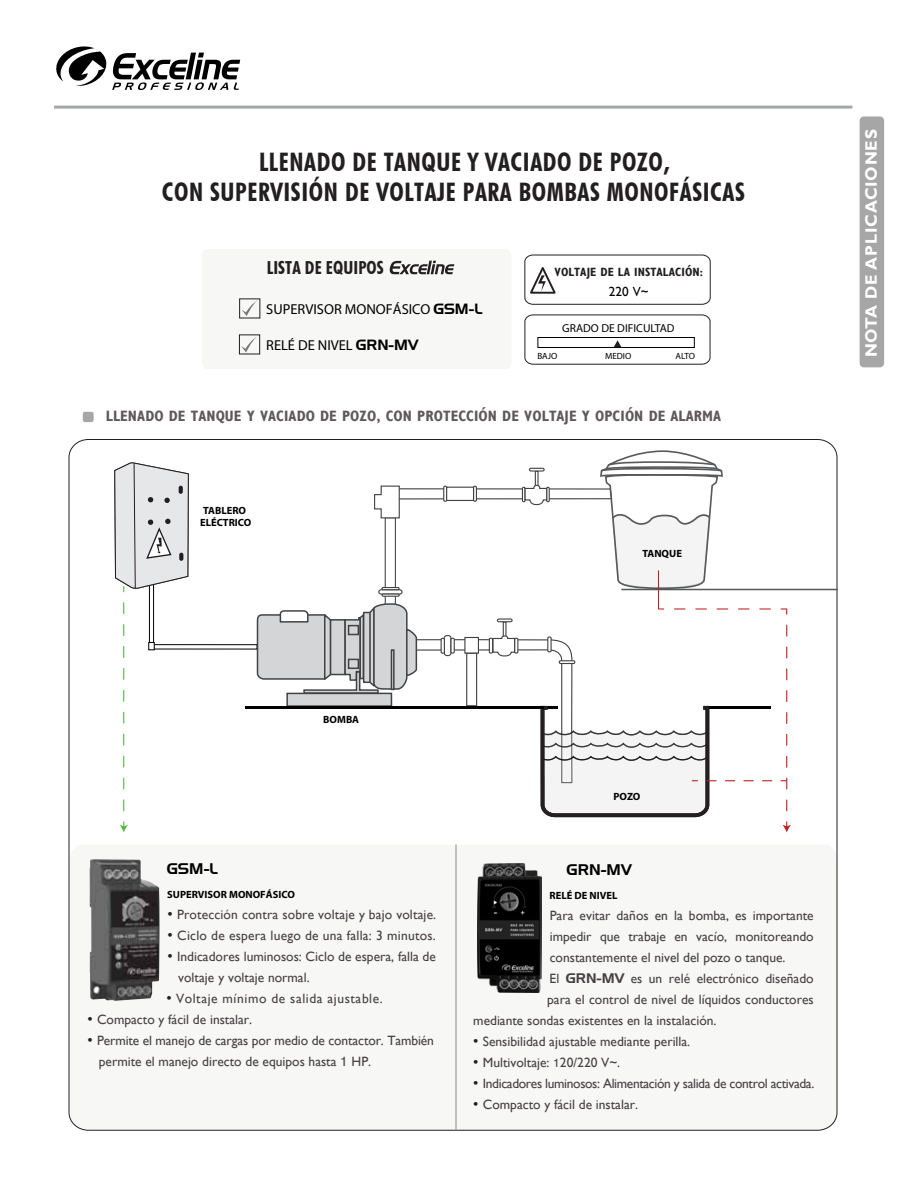
<style>
.page{position:relative;width:918px;height:1188px;background:#fff}
.page>*{position:absolute;margin:0;border:0;box-sizing:border-box;transform-origin:0 0}
.t1{font:700 condensed 25.5px/30.6px "Futura BT";letter-spacing:.025em;color:#231f20}
.t2{font:700 condensed 18px "Futura BT";letter-spacing:.005em;color:#231f20}
.t3{font:700 16.5px "Gill Sans";letter-spacing:.05em;color:#fff}
.t4{font:700 condensed 15px "Gill Sans";letter-spacing:.005em;color:#60585a}
.t5{font:15px "Handel Gothic BT";letter-spacing:.005em;color:#000}
.t6{font:14.4px "Myriad";color:#000}
.t7{font:13.5px/21px "Gill Sans";color:#464042}
.t8{font:13.5px "Gill Sans";letter-spacing:-.025em;color:#464042}
.t9{font:13.5px "Gill Sans";letter-spacing:.02em;color:#464042}
.t10{font:13.5px "Gill Sans";letter-spacing:.045em;color:#464042}
.t11{font:13.2px "Gill Sans";color:#000}
.t12{font:700 condensed 12px "Gill Sans";letter-spacing:.005em;color:#231f20}
.t13{font:11.55px "Myriad";color:#000}
.t14{font:700 10.5px/12px "Myriad";color:#000}
.t15{font:9px "Myriad";color:#000}
.s1{font-family:"Handel Gothic BT"}
.s2{font-size:15px;color:#231f20}
.s3{font-family:"Helvetica"}
.s4{font-family:"Helvetica";font-size:12px}
</style>
<div class="page">
<svg style="left:149px;top:592px;width:5px;height:50px"></svg>
<div style="left:153px;top:644px;width:104px;height:5px;border:1px solid #000"></div>
<div style="left:860px;top:116px;width:24px;height:251px;background:#a7a6a6;border-radius:4px"></div>
<hr style="left:54px;top:106px;width:798px;height:3px;background:#a4a6a9">
<svg style="left:56px;top:46px;width:184px;height:44px"></svg>
<svg style="left:524px;top:254px;width:187px;height:51px"></svg>
<svg style="left:524px;top:314px;width:187px;height:51px"></svg>
<div style="left:148px;top:642px;width:7px;height:8px;background:#fff;border:1px solid #000"></div>
<hr style="left:456px;top:844px;width:1px;height:286px;background:#86888a">
<div style="left:238px;top:260px;width:217px;height:95px;background:#f7f7f6"></div>
<div style="left:385px;top:517px;width:11px;height:89px;background:#fff;border:1px solid #424344"></div>
<div style="left:381px;top:594px;width:19px;height:3px;border:1px solid #424344"></div>
<hr style="left:245px;top:706px;width:313px;height:3px;background:#000">
<svg style="left:374px;top:450px;width:350px;height:146px"></svg>
<hr style="left:621px;top:589px;width:217px;height:1px;background:#58595b">
<svg style="left:114px;top:462px;width:75px;height:130px;background:#d7d8d9"></svg>
<svg style="left:123px;top:603px;width:1px;height:209px"></svg>
<svg style="left:119px;top:822px;width:9px;height:10px"></svg>
<svg style="left:782px;top:822px;width:9px;height:10px"></svg>
<svg style="left:781px;top:608px;width:6px;height:6px"></svg>
<svg style="left:781px;top:625px;width:6px;height:187px"></svg>
<svg style="left:256px;top:603px;width:516px;height:215px"></svg>
<hr style="left:658px;top:571px;width:1px;height:38px;background:#be2026">
<div style="left:239px;top:335px;width:21px;height:19px;border:1px solid #231f20"></div>
<img style="left:89px;top:867px;width:1px;height:106px">
<div style="left:83px;top:412px;width:11px;height:10px;background:#a7a6a6;border-radius:2px"></div>
<img style="left:477px;top:863px;width:64px;height:130px">
<img style="left:90px;top:859px;width:70px;height:142px">
<h1 class="t1" style="left:162px;top:146px;width:585px;text-indent:97px">LLENADO DE TANQUE Y VACIADO DE POZO,<br>CON SUPERVISIÓN DE VOLTAJE PARA BOMBAS MONOFÁSICAS</h1>
<h2 class="t2" style="left:267px;top:257px;width:119px">LISTA DE EQUIPOS</h2>
<p class="t6" style="left:266px;top:302px;width:218px">SUPERVISOR MONOFÁSICO <span class="s1">GSM-L</span></p>
<p class="t6" style="left:266px;top:338px;width:153px">RELÉ DE NIVEL <span class="s1">GRN-MV</span></p>
<p class="t12" style="left:554px;top:264px;width:150px">VOLTAJE DE LA INSTALACIÓN:</p>
<p class="t11" style="left:609px;top:283px;width:41px">220 V~</p>
<p class="t13" style="left:562px;top:322px;width:114px">GRADO DE DIFICULTAD</p>
<p class="t15" style="left:537px;top:351px;width:22px">BAJO</p>
<p class="t15" style="left:605px;top:351px;width:28px">MEDIO</p>
<p class="t15" style="left:676px;top:352px;width:21px">ALTO</p>
<p class="t4" style="left:106px;top:407px;width:617px">LLENADO DE TANQUE Y VACIADO DE POZO, CON PROTECCIÓN DE VOLTAJE Y OPCIÓN DE ALARMA</p>
<p class="t14" style="left:200px;top:505px;width:53px">TABLERO<br>ELÉCTRICO</p>
<p class="t14" style="left:643px;top:547px;width:41px">TANQUE</p>
<p class="t3" style="left:861px;top:357px;width:230px;rotate:-90deg">NOTA DE APLICACIONES</p>
<p class="t14" style="left:323px;top:714px;width:37px">BOMBA</p>
<p class="t5" style="left:167px;top:860px;width:53px">GSM-L</p>
<p class="t14" style="left:167px;top:889px;width:129px">SUPERVISOR MONOFÁSICO</p>
<p class="t7" style="left:168px;top:904px;width:270px"><span class="s2">•</span> Protección contra sobre voltaje y bajo voltaje.</p>
<p class="t9" style="left:168px;top:928px;width:270px"><span class="s2">•</span> Ciclo de espera luego de una falla: 3 minutos.</p>
<p class="t7" style="left:178px;top:946px;width:259px;text-indent:-11px"><span class="s2">•</span> Indicadores luminosos: Ciclo de espera, falla de voltaje y voltaje normal.</p>
<p class="t10" style="left:166px;top:991px;width:218px"><span class="s2">•</span> Voltaje mínimo de salida ajustable.</p>
<p class="t7" style="left:88px;top:1009px;width:166px"><span class="s2">•</span> Compacto y fácil de instalar.</p>
<p class="t7" style="left:99px;top:1030px;width:337px;text-indent:-11px"><span class="s2">•</span> Permite el manejo de cargas por medio de contactor. También permite el manejo directo de equipos hasta <span class="s3">1</span> HP.</p>
<p class="t14" style="left:613px;top:791px;width:28px">POZO</p>
<p class="t5" style="left:566px;top:860px;width:67px">GRN-MV</p>
<p class="t14" style="left:550px;top:890px;width:69px">RELÉ DE NIVEL</p>
<p class="t7" style="left:550px;top:905px;width:266px">Para evitar daños en la bomba, es importante</p>
<p class="t7" style="left:550px;top:926px;width:266px">impedir que trabaje en vacío, monitoreando</p>
<p class="t7" style="left:550px;top:947px;width:237px">constantemente el nivel del pozo o tanque.</p>
<p class="t7" style="left:550px;top:968px;width:266px">El <span class="s1">GRN-MV</span> es un relé electrónico diseñado</p>
<p class="t7" style="left:547px;top:989px;width:268px">para el control de nivel de líquidos conductores</p>
<p class="t7" style="left:473px;top:1010px;width:245px">mediante sondas existentes en la instalación.</p>
<p class="t7" style="left:473px;top:1031px;width:219px"><span class="s2">•</span> Sensibilidad ajustable mediante perilla.</p>
<p class="t7" style="left:473px;top:1052px;width:148px"><span class="s2">•</span> Multivoltaje: <span class="s4">1</span>20/220 V~.</p>
<p class="t8" style="left:473px;top:1075px;width:343px"><span class="s2">•</span> Indicadores luminosos: Alimentación y salida de control activada.</p>
<p class="t7" style="left:473px;top:1094px;width:166px"><span class="s2">•</span> Compacto y fácil de instalar.</p>
</div>
